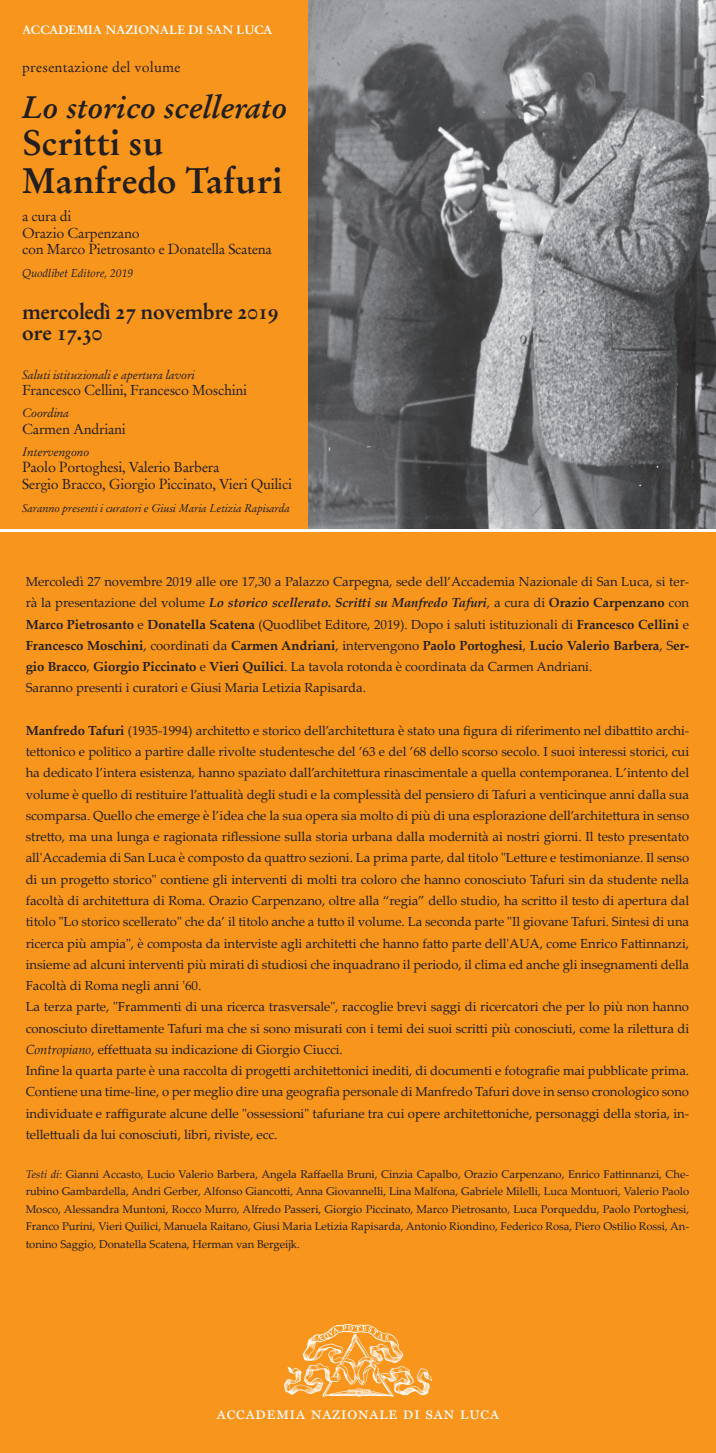
<style>
.page{position:relative;width:716px;height:1453px;background:#fff}
.page>*{position:absolute;margin:0;border:0;box-sizing:border-box;transform-origin:0 0}
.t1{font:35.25px/37.5px "Stempel Garamond Bold Os F";color:#231f20}
.t2{font:30.88px "Stempel Garamond Bold Italic Os F";letter-spacing:.01em;color:#231f20}
.t3{font:21.25px "Stempel Garamond Bold Os F";letter-spacing:-.02em;color:#231f20}
.t4{font:16.5px "Georgia";letter-spacing:.06em;color:#fff}
.t5{font:14.38px/16.5px "Stempel Garamond Roman Os F";letter-spacing:-.02em;color:#231f20}
.t6{font:14.38px "Stempel Garamond Roman Os F";letter-spacing:.01em;color:#231f20}
.t7{font:13.12px/21.2px "Palatino Linotype";letter-spacing:-.005em;color:#231f20;text-align:justify}
.t8{font:12.12px "Stempel Garamond Italic Os F";letter-spacing:-.02em;color:#231f20}
.t9{font:12.12px "Stempel Garamond Bold Os F";color:#fff}
.t10{font:italic 11.5px "Palatino Linotype";letter-spacing:-.005em;color:#231f20}
.t11{font:11.25px/17.5px "Palatino Linotype";letter-spacing:-.005em;color:#231f20;text-align:justify}
.t12{font:11.25px "Stempel Garamond Italic Os F";letter-spacing:-.02em;color:#231f20}
.s1{font-weight:700;font-style:italic}
.s2{font-weight:700}
.s3{font-style:italic}
</style>
<div class="page">
<div style="left:0;top:530px;width:716px;height:923px;background:#f7951d"></div>
<img style="left:285px;top:1324px;width:146px;height:72px">
<svg style="left:0;top:528px;width:716px;height:4px"></svg>
<div style="left:0;top:0;width:351px;height:528px;background:#f7951d"></div>
<img style="left:308px;top:0;width:408px;height:528px">
<p class="t9" style="left:22px;top:22px;width:252px">ACCADEMIA NAZIONALE DI SAN LUCA</p>
<p class="t6" style="left:22px;top:58px;width:160px">presentazione del volume</p>
<p class="t2" style="left:22px;top:88px;width:266px">Lo storico scellerato</p>
<p class="t1" style="left:22px;top:124px;width:262px">Scritti su<br>Manfredo Tafuri</p>
<p class="t5" style="left:22px;top:208px;width:51px">a cura di</p>
<p class="t5" style="left:22px;top:225px;width:119px">Orazio Carpenzano</p>
<p class="t5" style="left:22px;top:241px;width:251px">con Marco Pietrosanto e Donatella Scatena</p>
<p class="t10" style="left:22px;top:265px;width:113px">Quodlibet Editore, 2019</p>
<p class="t3" style="left:22px;top:299px;width:258px">mercoledì 27 novembre 2019</p>
<p class="t3" style="left:22px;top:320px;width:82px">ore 17.30</p>
<p class="t8" style="left:22px;top:367px;width:174px">Saluti istituzionali e apertura lavori</p>
<p class="t5" style="left:22px;top:382px;width:227px">Francesco Cellini, Francesco Moschini</p>
<p class="t8" style="left:22px;top:406px;width:49px">Coordina</p>
<p class="t5" style="left:22px;top:421px;width:105px">Carmen Andriani</p>
<p class="t8" style="left:22px;top:444px;width:69px">Intervengono</p>
<p class="t5" style="left:22px;top:459px;width:271px">Paolo Portoghesi, Valerio Barbera<br>Sergio Bracco, Giorgio Piccinato, Vieri Quilici</p>
<p class="t12" style="left:22px;top:501px;width:270px">Saranno presenti i curatori e Giusi Maria Letizia Rapisarda</p>
<p class="t7" style="left:26px;top:570px;width:665px">Mercoledì 27 novembre 2019 alle ore 17,30 a Palazzo Carpegna, sede dell’Accademia Nazionale di San Luca, si ter&shy;rà la presentazione del volume <span class="s1">Lo storico scellerato. Scritti su Manfredo Tafuri</span>, a cura di <span class="s2">Orazio Carpenzano</span> con <span class="s2">Marco Pietrosanto</span> e <span class="s2">Donatella Scatena</span> (Quodlibet Editore, 2019). Dopo i saluti istituzionali di <span class="s2">Francesco Cellini</span> e <span class="s2">Francesco Moschini</span>, coordinati da <span class="s2">Carmen Andriani</span>, intervengono <span class="s2">Paolo Portoghesi</span>, <span class="s2">Lucio Valerio Barbera</span>, S<span class="s2">er&shy;gio Bracco</span>, <span class="s2">Giorgio Piccinato</span> e <span class="s2">Vieri Quilici</span>. La tavola rotonda è coordinata da Carmen Andriani.</p>
<p class="t7" style="left:26px;top:677px;width:342px">Saranno presenti i curatori e Giusi Maria Letizia Rapisarda.</p>
<p class="t7" style="left:26px;top:719px;width:665px"><span class="s2">Manfredo Tafuri</span> (1935-1994) architetto e storico dell’architettura è stato una figura di riferimento nel dibattito archi&shy;tettonico e politico a partire dalle rivolte studentesche del ’63 e del ’68 dello scorso secolo. I suoi interessi storici, cui ha dedicato l’intera esistenza, hanno spaziato dall’architettura rinascimentale a quella contemporanea. L’intento del volume è quello di restituire l’attualità degli studi e la complessità del pensiero di Tafuri a venticinque anni dalla sua scomparsa. Quello che emerge è l’idea che la sua opera sia molto di più di una esplorazione dell’architettura in senso stretto, ma una lunga e ragionata riflessione sulla storia urbana dalla modernità ai nostri giorni. Il testo presentato all'Accademia di San Luca è composto da quattro sezioni. La prima parte, dal titolo "Letture e testimonianze. Il senso di un progetto storico" contiene gli interventi di molti tra coloro che hanno conosciuto Tafuri sin da studente nella facoltà di architettura di Roma. Orazio Carpenzano, oltre alla “regia” dello studio, ha scritto il testo di apertura dal titolo "Lo storico scellerato" che da’ il titolo anche a tutto il volume. La seconda parte "Il giovane Tafuri. Sintesi di una ricerca più ampia", è composta da interviste agli architetti che hanno fatto parte dell'AUA, come Enrico Fattinnanzi, insieme ad alcuni interventi più mirati di studiosi che inquadrano il periodo, il clima ed anche gli insegnamenti della Facoltà di Roma negli anni '60.</p>
<p class="t7" style="left:26px;top:995px;width:665px">La terza parte, "Frammenti di una ricerca trasversale", raccoglie brevi saggi di ricercatori che per lo più non hanno conosciuto direttamente Tafuri ma che si sono misurati con i temi dei suoi scritti più conosciuti, come la rilettura di <span class="s3">Contropiano</span>, effettuata su indicazione di Giorgio Ciucci.</p>
<p class="t7" style="left:26px;top:1059px;width:665px">Infine la quarta parte è una raccolta di progetti architettonici inediti, di documenti e fotografie mai pubblicate prima.<br>Contiene una time-line, o per meglio dire una geografia personale di Manfredo Tafuri dove in senso cronologico sono individuate e raffigurate alcune delle "ossessioni" tafuriane tra cui opere architettoniche, personaggi della storia, in&shy;tellettuali da lui conosciuti, libri, riviste, ecc.</p>
<p class="t11" style="left:26px;top:1164px;width:665px"><span class="s3">Testi di</span>: Gianni Accasto, Lucio Valerio Barbera, Angela Raffaella Bruni, Cinzia Capalbo, Orazio Carpenzano, Enrico Fattinnanzi, Che&shy;rubino Gambardella, Andri Gerber, Alfonso Giancotti, Anna Giovannelli, Lina Malfona, Gabriele Milelli, Luca Montuori, Valerio Paolo Mosco, Alessandra Muntoni, Rocco Murro, Alfredo Passeri, Giorgio Piccinato, Marco Pietrosanto, Luca Porqueddu, Paolo Portoghesi, Franco Purini, Vieri Quilici, Manuela Raitano, Giusi Maria Letizia Rapisarda, Antonio Riondino, Federico Rosa, Piero Ostilio Rossi, An&shy;tonino Saggio, Donatella Scatena, Herman van Bergeijk.</p>
<p class="t4" style="left:217px;top:1404px;width:283px">accademia nazionale di san luca</p>
</div>
